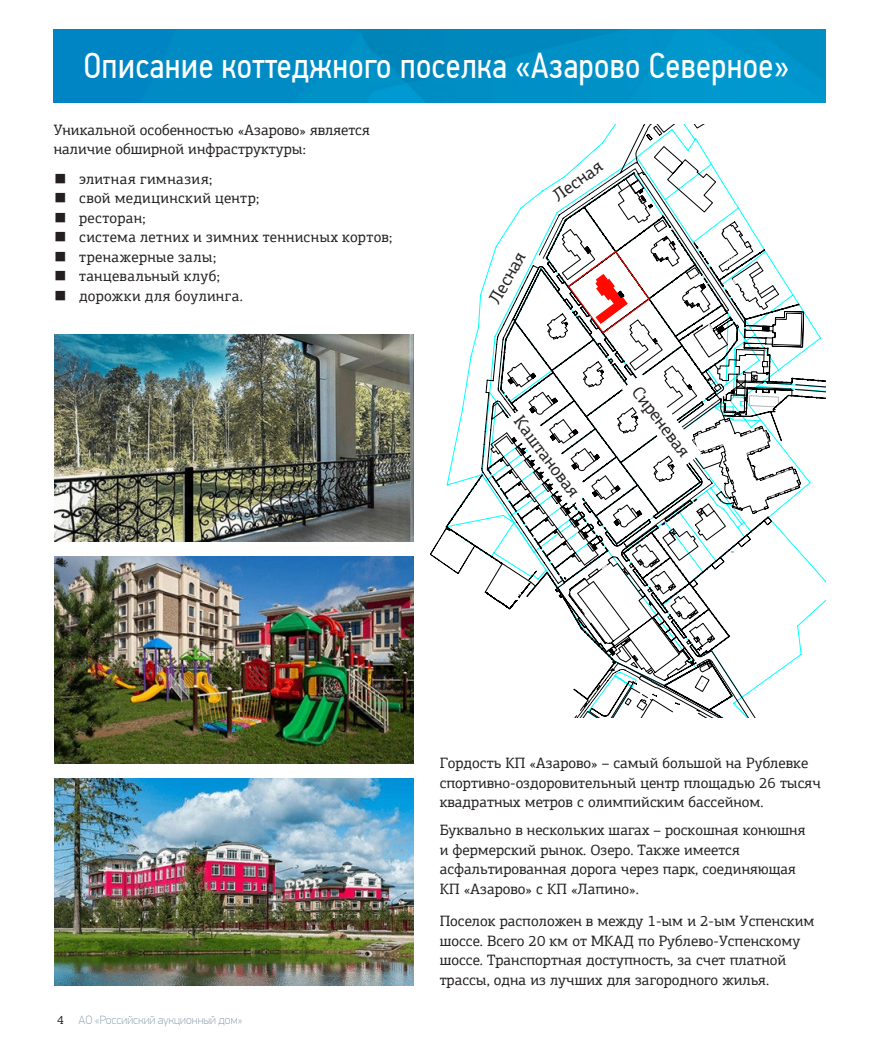
<style>
.page{position:relative;width:893px;height:1063px;background:#fff}
.page>*{position:absolute;margin:0;border:0;box-sizing:border-box;transform-origin:0 0}
.t1{font:36px "PF Din Text Cond Pro";letter-spacing:.01em;color:#fff}
.Sidebar_Right_Text{font:17.55px "PF Agora Slab Pro";color:#231f20}
.Sidebar_Right_Text-2{font:15px/19.5px "PF Agora Slab Pro";color:#231f20}
.Sidebar_Right_Text-3{font:15px "PF Agora Slab Pro";letter-spacing:.02em;color:#231f20}
.Sidebar_Right_Text-4{font:15px "PF Agora Slab Pro";letter-spacing:.03em;color:#231f20}
.t2{font:100 12px "PF Din Display Pro";color:#8ca1af}
.s1{font-family:"PF Agora Slab Pro";font-weight:400;color:#231f20}
</style>
<div class="page">
<img style="left:54px;top:30px;width:772px;height:72px">
<svg style="left:445px;top:396px;width:36px;height:169px"></svg>
<img style="left:54px;top:334px;width:359px;height:208px">
<img style="left:54px;top:556px;width:359px;height:208px">
<img style="left:54px;top:778px;width:359px;height:208px">
<svg style="left:481px;top:134px;width:345px;height:584px"></svg>
<p class="t1" style="left:84px;top:44px;width:707px">Описание коттеджного поселка «Азарово Северное»</p>
<p class="Sidebar_Right_Text-2" style="left:54px;top:120px;width:318px">Уникальной особенностью «Азарово» является наличие обширной инфраструктуры:</p>
<p class="Sidebar_Right_Text-4" style="left:54px;top:169px;width:160px">■ элитная гимназия;</p>
<p class="Sidebar_Right_Text-3" style="left:54px;top:189px;width:207px">■ свой медицинский центр;</p>
<p class="Sidebar_Right_Text-3" style="left:54px;top:208px;width:94px">■ ресторан;</p>
<p class="Sidebar_Right_Text-3" style="left:54px;top:228px;width:340px">■ система летних и зимних теннисных кортов;</p>
<p class="Sidebar_Right_Text-3" style="left:54px;top:247px;width:164px">■ тренажерные залы;</p>
<p class="Sidebar_Right_Text-2" style="left:54px;top:266px;width:168px">■ танцевальный клуб;</p>
<p class="Sidebar_Right_Text-3" style="left:54px;top:286px;width:191px">■ дорожки для боулинга.</p>
<p class="Sidebar_Right_Text" style="left:484px;top:297px;width:58px;rotate:-60deg">Лесная</p>
<p class="Sidebar_Right_Text" style="left:548px;top:189px;width:58px;rotate:-36deg">Лесная</p>
<p class="Sidebar_Right_Text" style="left:526px;top:411px;width:98px;rotate:53deg">Каштановая</p>
<p class="Sidebar_Right_Text" style="left:645px;top:382px;width:85px;rotate:53deg">Сиреневая</p>
<p class="t2" style="left:57px;top:1013px;width:187px"><span class="s1">4</span> АО «Российский аукционный дом»</p>
<p class="Sidebar_Right_Text-2" style="left:440px;top:754px;width:383px">Гордость КП «Азарово» – самый большой на Рублевке спортивно-оздоровительный центр площадью 26 тысяч квадратных метров с олимпийским бассейном.</p>
<p class="Sidebar_Right_Text-2" style="left:440px;top:821px;width:367px">Буквально в нескольких шагах – роскошная конюшня и фермерский рынок. Озеро. Также имеется асфальтированная дорога через парк, соединяющая КП «Азарово» с КП «Лапино».</p>
<p class="Sidebar_Right_Text-2" style="left:440px;top:911px;width:376px">Поселок расположен в между 1-ым и 2-ым Успенским шоссе. Всего 20 км от МКАД по Рублево-Успенскому шоссе. Транспортная доступность, за счет платной трассы, одна из лучших для загородного жилья.</p>
</div>
